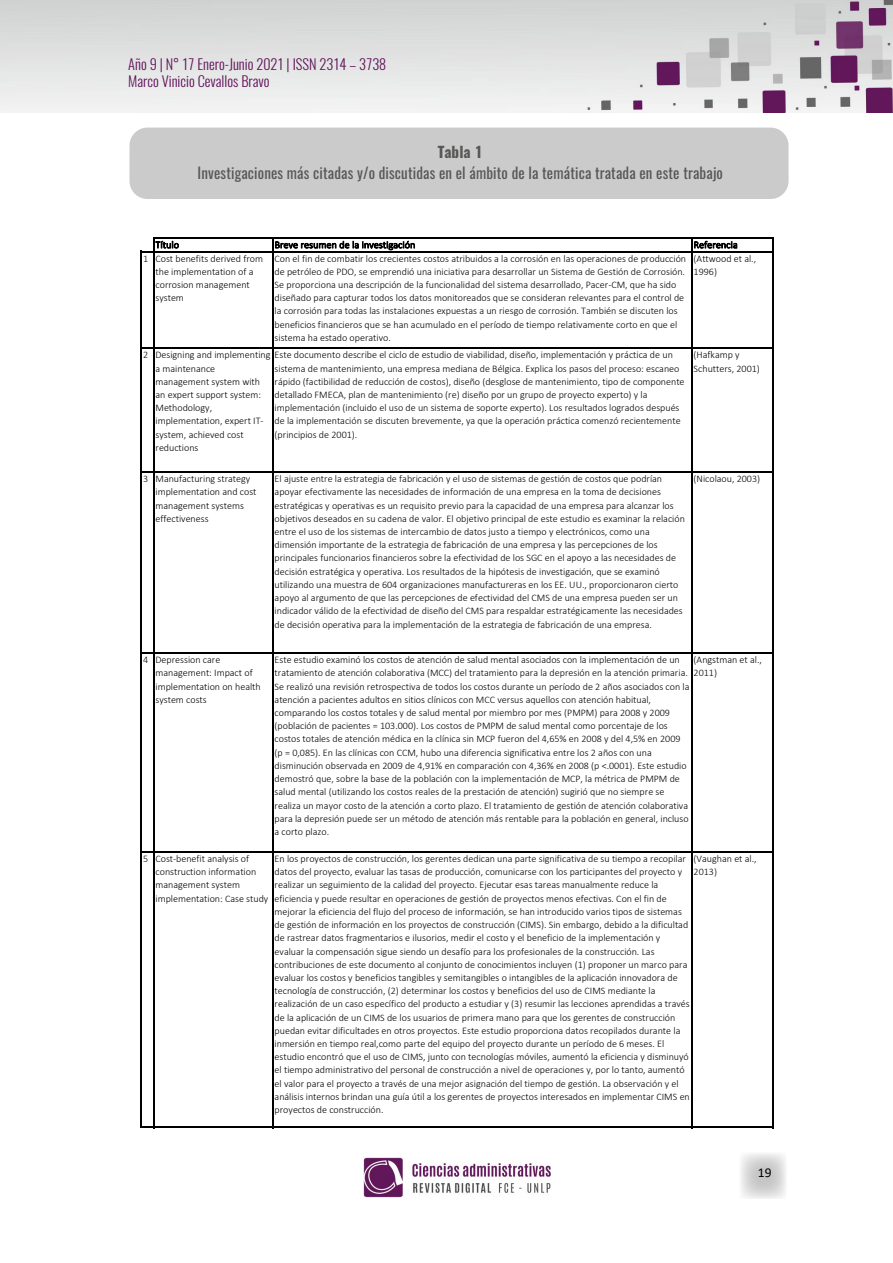
<style>
.page{position:relative;width:893px;height:1263px;background:#fff}
.page>*{position:absolute;margin:0;border:0;box-sizing:border-box;transform-origin:0 0}
.t1{font:15px "Oswald";letter-spacing:.01em;color:#575756}
.t2{font:700 15px "Oswald";letter-spacing:.01em;color:#575756}
.t3{font:300 14.4px/17.2px "Oswald";color:#61135a}
.t4{font:13.5px "Calibri";color:#000}
.t5{font:300 10.05px/13.2px "Calibri";color:#000}
</style>
<div class="page">
<svg style="left:741px;top:1153px;width:45px;height:46px"></svg>
<img style="left:0;top:0;width:893px;height:112px">
<img style="left:363px;top:1157px;width:188px;height:41px">
<div style="left:129px;top:128px;width:660px;height:71px;background:#c6c6c6;border-radius:18px"></div>
<hr style="left:153px;top:237px;width:2px;height:891px;background:#000">
<hr style="left:272px;top:239px;width:2px;height:889px;background:#000">
<hr style="left:691px;top:239px;width:2px;height:889px;background:#000">
<hr style="left:772px;top:239px;width:2px;height:889px;background:#000">
<hr style="left:140px;top:251px;width:2px;height:877px;background:#000">
<hr style="left:155px;top:237px;width:619px;height:2px;background:#000">
<hr style="left:142px;top:251px;width:632px;height:1px;background:#000">
<hr style="left:142px;top:347px;width:632px;height:2px;background:#000">
<hr style="left:142px;top:471px;width:632px;height:2px;background:#000">
<hr style="left:142px;top:652px;width:632px;height:2px;background:#000">
<hr style="left:142px;top:851px;width:632px;height:2px;background:#000">
<hr style="left:142px;top:1126px;width:632px;height:2px;background:#000">
<h2 class="t3" style="left:128px;top:53px;width:260px">Año 9 | N° 17 Enero-Junio 2021 | ISSN 2314 – 3738<br>Marco Vinicio Cevallos Bravo</h2>
<h1 class="t2" style="left:438px;top:144px;width:47px">Tabla 1</h1>
<h1 class="t1" style="left:198px;top:160px;width:527px">Investigaciones más citadas y/o discutidas en el ámbito de la temática tratada en este trabajo</h1>
<p class="t5" style="left:155px;top:238px;width:25px">Título</p>
<p class="t5" style="left:275px;top:238px;width:142px">Breve resumen de la investigación</p>
<p class="t5" style="left:694px;top:238px;width:46px">Referencia</p>
<p class="t5" style="left:155px;top:252px;width:109px;text-indent:-12px">1 Cost benefits derived from the implementation of a corrosion management system</p>
<p class="t5" style="left:275px;top:252px;width:413px">Con el fin de combatir los crecientes costos atribuidos a la corrosión en las operaciones de producción de petróleo de PDO, se emprendió una iniciativa para desarrollar un Sistema de Gestión de Corrosión.<br>Se proporciona una descripción de la funcionalidad del sistema desarrollado, Pacer-CM, que ha sido diseñado para capturar todos los datos monitoreados que se consideran relevantes para el control de la corrosión para todas las instalaciones expuestas a un riesgo de corrosión. También se discuten los beneficios financieros que se han acumulado en el período de tiempo relativamente corto en que el sistema ha estado operativo.</p>
<p class="t5" style="left:694px;top:252px;width:64px">(Attwood et al.,<br>1996)</p>
<p class="t5" style="left:155px;top:348px;width:519px;text-indent:-12px">2 Designing and implementing Este documento describe el ciclo de estudio de viabilidad, diseño, implementación y práctica de un a maintenance<br>management system with<br>an expert support system:<br>Methodology,<br>implementation, expert IT-<br>system, achieved cost<br>reductions</p>
<p class="t5" style="left:694px;top:348px;width:68px">(Hafkamp y<br>Schutters, 2001)</p>
<p class="t5" style="left:275px;top:361px;width:411px">sistema de mantenimiento, una empresa mediana de Bélgica. Explica los pasos del proceso: escaneo rápido (factibilidad de reducción de costos), diseño (desglose de mantenimiento, tipo de componente detallado FMECA, plan de mantenimiento (re) diseño por un grupo de proyecto experto) y la implementación (incluido el uso de un sistema de soporte experto). Los resultados logrados después de la implementación se discuten brevemente, ya que la operación práctica comenzó recientemente (principios de 2001).</p>
<p class="t5" style="left:155px;top:472px;width:103px;text-indent:-12px">3 Manufacturing strategy implementation and cost management systems effectiveness</p>
<p class="t5" style="left:275px;top:472px;width:412px">El ajuste entre la estrategia de fabricación y el uso de sistemas de gestión de costos que podrían apoyar efectivamente las necesidades de información de una empresa en la toma de decisiones estratégicas y operativas es un requisito previo para la capacidad de una empresa para alcanzar los objetivos deseados en su cadena de valor. El objetivo principal de este estudio es examinar la relación entre el uso de los sistemas de intercambio de datos justo a tiempo y electrónicos, como una dimensión importante de la estrategia de fabricación de una empresa y las percepciones de los principales funcionarios financieros sobre la efectividad de los SGC en el apoyo a las necesidades de decisión estratégica y operativa. Los resultados de la hipótesis de investigación, que se examinó utilizando una muestra de 604 organizaciones manufactureras en los EE. UU., proporcionaron cierto apoyo al argumento de que las percepciones de efectividad del CMS de una empresa pueden ser un indicador válido de la efectividad de diseño del CMS para respaldar estratégicamente las necesidades de decisión operativa para la implementación de la estrategia de fabricación de una empresa.</p>
<p class="t5" style="left:694px;top:472px;width:68px">(Nicolaou, 2003)</p>
<p class="t5" style="left:155px;top:653px;width:107px;text-indent:-12px">4 Depression care management: Impact of implementation on health system costs</p>
<p class="t5" style="left:275px;top:653px;width:416px">Este estudio examinó los costos de atención de salud mental asociados con la implementación de un tratamiento de atención colaborativa (MCC) del tratamiento para la depresión en la atención primaria.<br>Se realizó una revisión retrospectiva de todos los costos durante un período de 2 años asociados con la atención a pacientes adultos en sitios clínicos con MCC versus aquellos con atención habitual, comparando los costos totales y de salud mental por miembro por mes (PMPM) para 2008 y 2009 (población de pacientes = 103.000). Los costos de PMPM de salud mental como porcentaje de los costos totales de atención médica en la clínica sin MCP fueron del 4,65% en 2008 y del 4,5% en 2009 (p = 0,085). En las clínicas con CCM, hubo una diferencia significativa entre los 2 años con una disminución observada en 2009 de 4,91% en comparación con 4,36% en 2008 (p &lt;.0001). Este estudio demostró que, sobre la base de la población con la implementación de MCP, la métrica de PMPM de salud mental (utilizando los costos reales de la prestación de atención) sugirió que no siempre se realiza un mayor costo de la atención a corto plazo. El tratamiento de gestión de atención colaborativa para la depresión puede ser un método de atención más rentable para la población en general, incluso a corto plazo.</p>
<p class="t5" style="left:694px;top:653px;width:70px">(Angstman et al.,<br>2011)</p>
<p class="t5" style="left:155px;top:852px;width:114px;text-indent:-12px">5 Cost-benefit analysis of construction information management system implementation: Case study</p>
<p class="t5" style="left:275px;top:852px;width:417px">En los proyectos de construcción, los gerentes dedican una parte significativa de su tiempo a recopilar datos del proyecto, evaluar las tasas de producción, comunicarse con los participantes del proyecto y realizar un seguimiento de la calidad del proyecto. Ejecutar esas tareas manualmente reduce la eficiencia y puede resultar en operaciones de gestión de proyectos menos efectivas. Con el fin de mejorar la eficiencia del flujo del proceso de información, se han introducido varios tipos de sistemas de gestión de información en los proyectos de construcción (CIMS). Sin embargo, debido a la dificultad de rastrear datos fragmentarios e ilusorios, medir el costo y el beneficio de la implementación y evaluar la compensación sigue siendo un desafío para los profesionales de la construcción. Las contribuciones de este documento al conjunto de conocimientos incluyen (1) proponer un marco para evaluar los costos y beneficios tangibles y semitangibles o intangibles de la aplicación innovadora de tecnología de construcción, (2) determinar los costos y beneficios del uso de CIMS mediante la realización de un caso específico del producto a estudiar y (3) resumir las lecciones aprendidas a través de la aplicación de un CIMS de los usuarios de primera mano para que los gerentes de construcción puedan evitar dificultades en otros proyectos. Este estudio proporciona datos recopilados durante la inmersión en tiempo real,como parte del equipo del proyecto durante un período de 6 meses. El estudio encontró que el uso de CIMS, junto con tecnologías móviles, aumentó la eficiencia y disminuyó el tiempo administrativo del personal de construcción a nivel de operaciones y, por lo tanto, aumentó el valor para el proyecto a través de una mejor asignación del tiempo de gestión. La observación y el análisis internos brindan una guía útil a los gerentes de proyectos interesados en implementar CIMS en proyectos de construcción.</p>
<p class="t5" style="left:694px;top:852px;width:65px">(Vaughan et al.,<br>2013)</p>
<h3 class="t4" style="left:758px;top:1163px;width:15px">19</h3>
</div>
